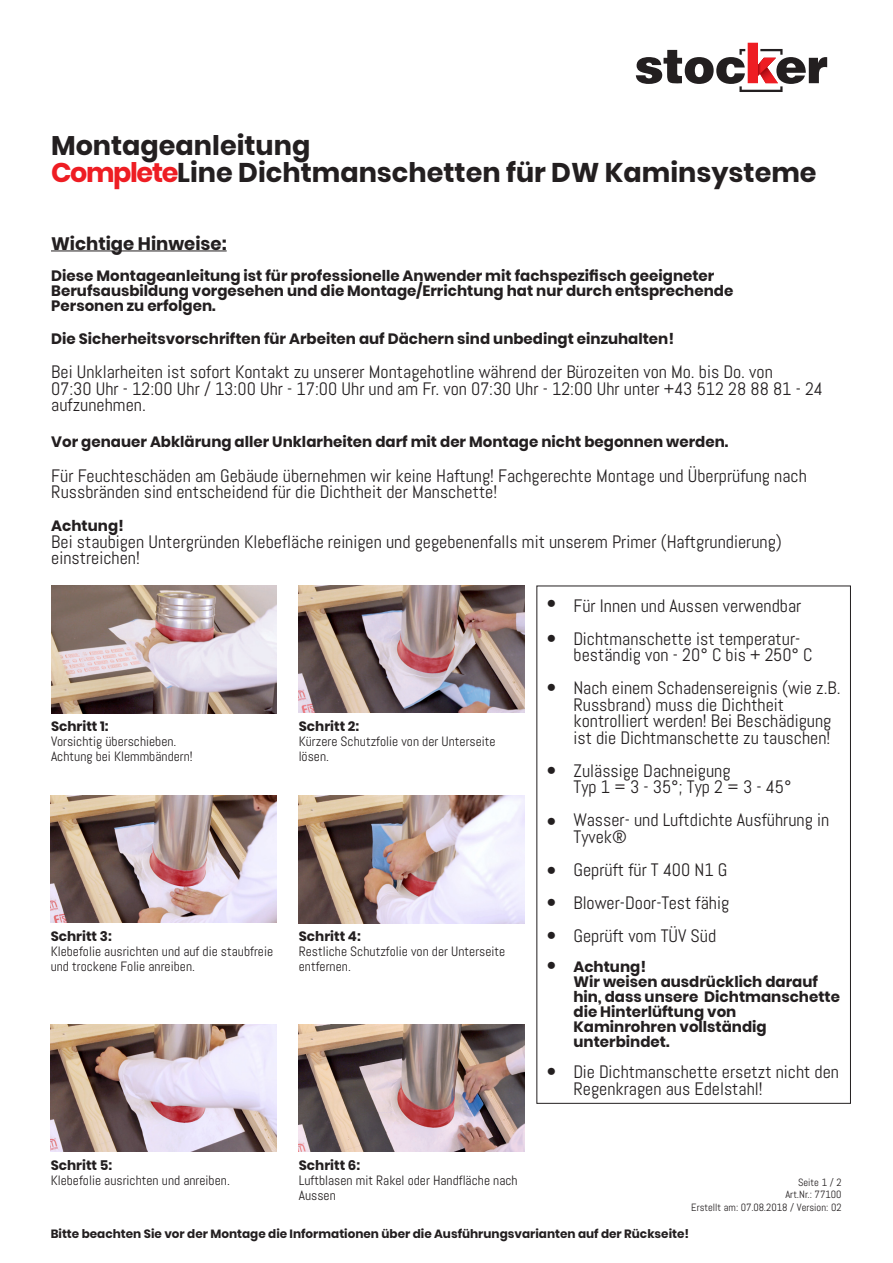
<style>
.page{position:relative;width:893px;height:1263px;background:#fff}
.page>*{position:absolute;margin:0;border:0;box-sizing:border-box;transform-origin:0 0}
.t1{font:700 27px/27px "Poppins";color:#231f20}
.t2{font:18px/16.5px "Abel";color:#231f20}
.t3{font:700 18px "Poppins";color:#231f20}
.t4{font:16.5px/34.5px "Arial Narrow";color:#231f20}
.t5{font:700 15px/15px "Poppins";color:#231f20}
.t6{font:13.5px/15px "Abel";color:#231f20}
.t7{font:700 13.5px "Poppins";color:#231f20}
.t8{font:700 12px "Poppins";color:#231f20}
.t9{font:10.5px/12.6px "Abel";color:#231f20;text-align:right}
.s1{color:#ee1d23}
</style>
<div class="page">
<img style="left:51px;top:586px;width:225px;height:127px">
<img style="left:299px;top:586px;width:225px;height:126px">
<img style="left:51px;top:796px;width:225px;height:127px">
<img style="left:299px;top:796px;width:225px;height:127px">
<img style="left:51px;top:1024px;width:225px;height:128px">
<img style="left:299px;top:1024px;width:225px;height:128px">
<hr style="left:51px;top:250px;width:176px;height:1px;background:#231f20">
<div style="left:537px;top:586px;width:314px;height:517px;border:1px solid #231f20"></div>
<svg style="left:636px;top:43px;width:191px;height:49px"></svg>
<h1 class="t1" style="left:51px;top:132px;width:767px">Montageanleitung<br><span class="s1">Complete</span>Line Dichtmanschetten für DW Kaminsysteme</h1>
<p class="t3" style="left:51px;top:233px;width:177px">Wichtige Hinweise:</p>
<p class="t5" style="left:51px;top:268px;width:683px">Diese Montageanleitung ist für professionelle Anwender mit fachspezifisch geeigneter<br>Berufsausbildung vorgesehen und die Montage/Errichtung hat nur durch entsprechende<br>Personen zu erfolgen.</p>
<p class="t5" style="left:51px;top:331px;width:624px">Die Sicherheitsvorschriften für Arbeiten auf Dächern sind unbedingt einzuhalten!</p>
<p class="t2" style="left:51px;top:364px;width:773px">Bei Unklarheiten ist sofort Kontakt zu unserer Montagehotline während der Bürozeiten von Mo. bis Do. von<br>07:30 Uhr - 12:00 Uhr / 13:00 Uhr - 17:00 Uhr und am Fr. von 07:30 Uhr - 12:00 Uhr unter +43 512 28 88 81 - 24 aufzunehmen.</p>
<p class="t5" style="left:51px;top:435px;width:679px">Vor genauer Abklärung aller Unklarheiten darf mit der Montage nicht begonnen werden.</p>
<p class="t2" style="left:51px;top:467px;width:757px">Für Feuchteschäden am Gebäude übernehmen wir keine Haftung! Fachgerechte Montage und Überprüfung nach<br>Russbränden sind entscheidend für die Dichtheit der Manschette!</p>
<p class="t5" style="left:51px;top:519px;width:74px">Achtung!</p>
<p class="t2" style="left:51px;top:533px;width:732px">Bei staubigen Untergründen Klebefläche reinigen und gegebenenfalls mit unserem Primer (Haftgrundierung) einstreichen!</p>
<p class="t4" style="left:547px;top:584px;width:11px">● ●</p>
<p class="t2" style="left:573px;top:589px;width:229px;line-height:33px">Für Innen und Aussen verwendbar<br>Dichtmanschette ist temperatur-</p>
<p class="t2" style="left:573px;top:639px;width:269px;line-height:33px">beständig von - 20° C bis + 250° C<br>Nach einem Schadensereignis (wie z.B.</p>
<p class="t2" style="left:573px;top:696px;width:259px">Russbrand) muss die Dichtheit kontrolliert werden! Bei Beschädigung ist die Dichtmanschette zu tauschen!</p>
<p class="t2" style="left:573px;top:762px;width:220px">Zulässige Dachneigung<br>Typ 1 = 3 - 35°; Typ 2 = 3 - 45°</p>
<p class="t2" style="left:573px;top:812px;width:257px">Wasser- und Luftdichte Ausführung in<br>Tyvek®</p>
<p class="t2" style="left:573px;top:853px;width:157px;line-height:33px;text-align:justify">Geprüft für T 400 N1 G Blower-Door-Test fähig Geprüft vom TÜV Süd</p>
<p class="t5" style="left:573px;top:959px;width:268px">Achtung!<br>Wir weisen ausdrücklich darauf hin, dass unsere Dichtmanschette die Hinterlüftung von<br>Kaminrohren vollständig unterbindet.</p>
<p class="t2" style="left:573px;top:1064px;width:267px">Die Dichtmanschette ersetzt nicht den<br>Regenkragen aus Edelstahl!</p>
<p class="t4" style="left:547px;top:668px;width:11px">●</p>
<p class="t7" style="left:51px;top:718px;width:59px">Schritt 1:</p>
<p class="t6" style="left:51px;top:734px;width:143px">Vorsichtig überschieben.<br>Achtung bei Klemmbändern!</p>
<p class="t7" style="left:299px;top:718px;width:62px">Schritt 2:</p>
<p class="t6" style="left:299px;top:734px;width:198px">Kürzere Schutzfolie von der Unterseite lösen.</p>
<p class="t4" style="left:547px;top:751px;width:11px">●</p>
<p class="t4" style="left:547px;top:802px;width:11px">●</p>
<p class="t4" style="left:547px;top:853px;width:11px;line-height:31.5px">● ●</p>
<p class="t4" style="left:547px;top:918px;width:11px;line-height:30px">● ●</p>
<p class="t7" style="left:51px;top:928px;width:63px">Schritt 3:</p>
<p class="t6" style="left:51px;top:944px;width:224px">Klebefolie ausrichten und auf die staubfreie und trockene Folie anreiben.</p>
<p class="t7" style="left:299px;top:928px;width:63px">Schritt 4:</p>
<p class="t6" style="left:299px;top:944px;width:208px">Restliche Schutzfolie von der Unterseite entfernen.</p>
<p class="t4" style="left:547px;top:1052px;width:11px">●</p>
<p class="t7" style="left:51px;top:1157px;width:63px">Schritt 5:</p>
<p class="t6" style="left:51px;top:1172px;width:181px">Klebefolie ausrichten und anreiben.</p>
<p class="t7" style="left:299px;top:1157px;width:63px">Schritt 6:</p>
<p class="t6" style="left:299px;top:1172px;width:220px">Luftblasen mit Rakel oder Handfläche nach<br>Aussen</p>
<p class="t9" style="left:691px;top:1175px;width:152px">Seite 1 / 2<br>Art.Nr.: 77100<br>Erstellt am: 07.08.2018 / Version: 02</p>
<p class="t8" style="left:51px;top:1227px;width:640px">Bitte beachten Sie vor der Montage die Informationen über die Ausführungsvarianten auf der Rückseite!</p>
</div>
